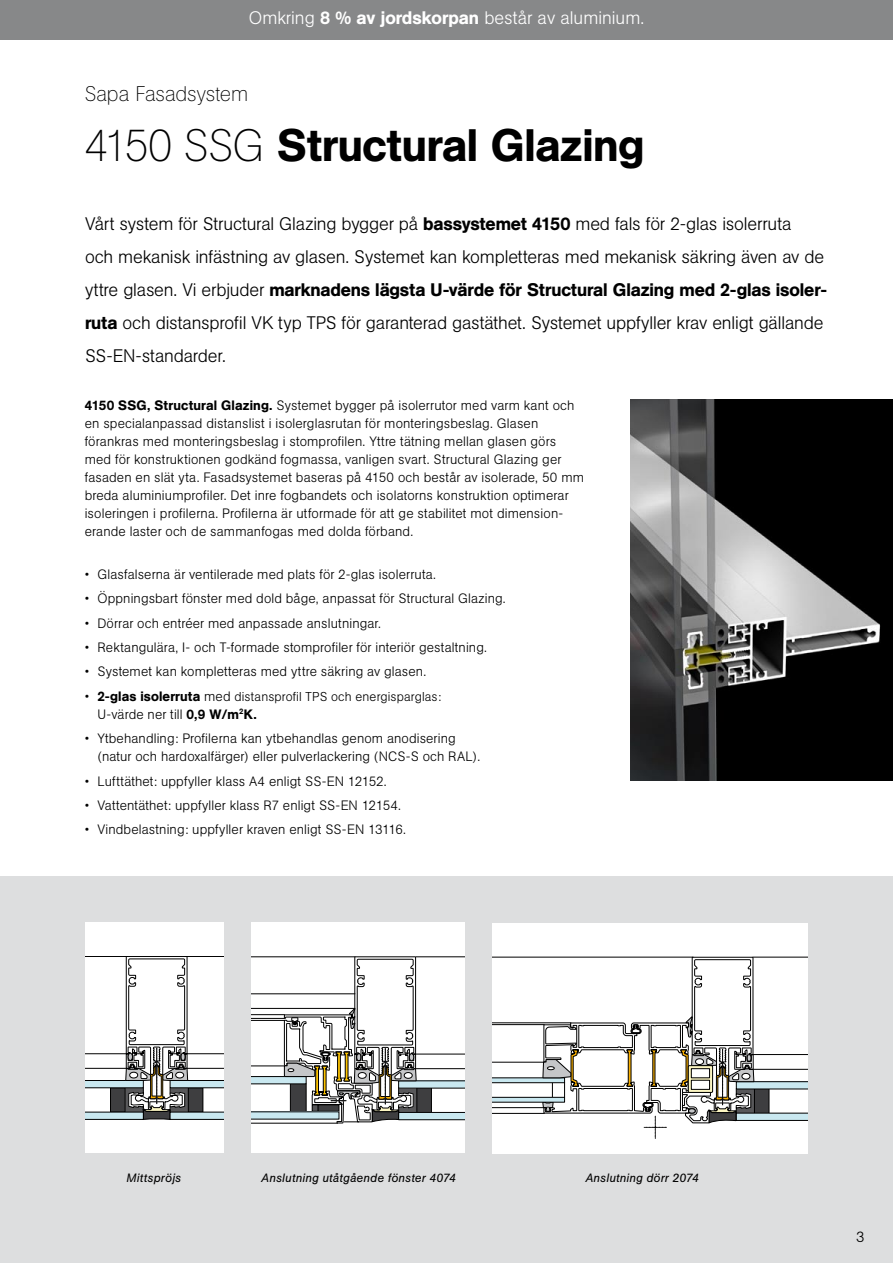
<style>
.page{position:relative;width:893px;height:1263px;background:#fff}
.page>*{position:absolute;margin:0;border:0;box-sizing:border-box;transform-origin:0 0}
.t1{font:500 45px "AG Buch BQ";letter-spacing:-.01em;color:#000}
.t2{font:200 21px "AG Buch BQ";color:#000}
.t3{font:300 18px/33px "AG Buch BQ";letter-spacing:-.01em;color:#000}
.t4{font:300 18px "AG Buch BQ";color:#fff}
.t5{font:300 13.5px/18px "AG Buch BQ";letter-spacing:.01em;color:#000}
.t6{font:300 12.75px "AG Buch BQ";letter-spacing:.01em;color:#000}
.t7{font:italic 12px "AG Buch BQ";letter-spacing:.015em;color:#000}
.s1{font-weight:500}
.s2{font-weight:200}
.s3{font-size:13.5px}
.s4{font-weight:500;font-size:13.5px}
</style>
<div class="page">
<div style="left:0;top:876px;width:893px;height:387px;background:#dddedf"></div>
<img style="left:630px;top:400px;width:263px;height:380px">
<div style="left:85px;top:922px;width:139px;height:230px;background:#fff"></div>
<svg style="left:85px;top:956px;width:139px;height:164px"></svg>
<div style="left:252px;top:922px;width:213px;height:230px;background:#fff"></div>
<hr style="left:252px;top:1123px;width:85px;height:1px;background:#000">
<svg style="left:252px;top:956px;width:213px;height:167px"></svg>
<div style="left:493px;top:924px;width:315px;height:230px;background:#fff"></div>
<svg style="left:493px;top:957px;width:315px;height:181px"></svg>
<div style="left:0;top:0;width:893px;height:39px;background:#878889"></div>
<h3 class="t4" style="left:249px;top:7px;width:397px">Omkring <span class="s1">8 % av jordskorpan</span> består av aluminium.</h3>
<h2 class="t2" style="left:85px;top:82px;width:165px">Sapa Fasadsystem</h2>
<h1 class="t1" style="left:85px;top:118px;width:561px"><span class="s2">4150 SSG</span> Structural Glazing</h1>
<p class="t3" style="left:85px;top:207px;width:744px">Vårt system för Structural Glazing bygger på <span class="s1">bassystemet 4150</span> med fals för 2-glas isolerruta<br>och mekanisk infästning av glasen. Systemet kan kompletteras med mekanisk säkring även av de yttre glasen. Vi erbjuder <span class="s1">marknadens lägsta U-värde för Structural Glazing med 2-glas isoler&shy;ruta</span> och distansprofil VK typ TPS för garanterad gastäthet. Systemet uppfyller krav enligt gällande SS-EN-standarder.</p>
<p class="t5" style="left:85px;top:397px;width:501px"><span class="s1">4150 SSG, Structural Glazing.</span> Systemet bygger på isolerrutor med varm kant och en specialanpassad distanslist i isolerglasrutan för monteringsbeslag. Glasen förankras med monteringsbeslag i stomprofilen. Yttre tätning mellan glasen görs med för konstruktionen godkänd fogmassa, vanligen svart. Structural Glazing ger fasaden en slät yta. Fa-sad-sys-te-met baseras på 4150 och består av isolerade, 50 mm bre-da alu- mi- ni- um- pro-fi- ler. Det inre fog- ban-dets och iso-la-torns kon-struk-tion op-ti- me-rar iso-le-ring-en i pro-fi-ler-na. Pro-fi-ler-na är ut-for-ma-de för att ge sta-bi-litet mot di-men-sio-n&shy;e-ran-de las-ter och de sam- man-fo-gas med dol-da för-band.</p>
<p class="t5" style="left:85px;top:565px;width:353px">• Glas-fal-ser-na är ventilerade med plats för 2-glas isolerruta.</p>
<p class="t5" style="left:85px;top:590px;width:423px">• Öppningsbart fönster med dold båge, anpassat för Structural Glazing.</p>
<p class="t5" style="left:85px;top:614px;width:298px">• Dörrar och entréer med anpassade anslutningar.</p>
<p class="t5" style="left:85px;top:638px;width:404px">• Rek-tang-u- lä-ra, I- och T-formade stompro-fi- ler för interiör ge-stalt-ning.</p>
<p class="t5" style="left:85px;top:663px;width:343px">• Systemet kan kompletteras med yttre säkring av glasen.</p>
<p class="t6" style="left:85px;top:689px;width:358px"><span class="s3">•</span> <span class="s4">2-glas isolerruta</span> <span class="s3">med</span> distansprofil TPS och energisparglas:</p>
<p class="t5" style="left:97px;top:705px;width:161px">U-värde ner till <span class="s1">0,9 W/m</span><sup>2</sup><span class="s1">K.</span></p>
<p class="t5" style="left:97px;top:729px;width:384px;text-indent:-13px">• Ytbehandling: Profilerna kan ytbehandlas genom anodisering (natur och hardoxalfärger) eller pulverlackering (NCS-S och RAL).</p>
<p class="t5" style="left:85px;top:772px;width:303px">• Lufttäthet: uppfyller klass A4 enligt SS-EN 12152.</p>
<p class="t5" style="left:85px;top:796px;width:318px">• Vattentäthet: uppfyller klass R7 enligt SS-EN 12154.</p>
<p class="t5" style="left:85px;top:821px;width:323px">• Vindbelastning: uppfyller kraven enligt SS-EN 13116.</p>
<p class="t7" style="left:127px;top:1170px;width:56px">Mittspröjs</p>
<p class="t7" style="left:261px;top:1170px;width:196px">Anslutning utåtgående fönster 4074</p>
<p class="t7" style="left:585px;top:1170px;width:115px">Anslutning dörr 2074</p>
</div>
